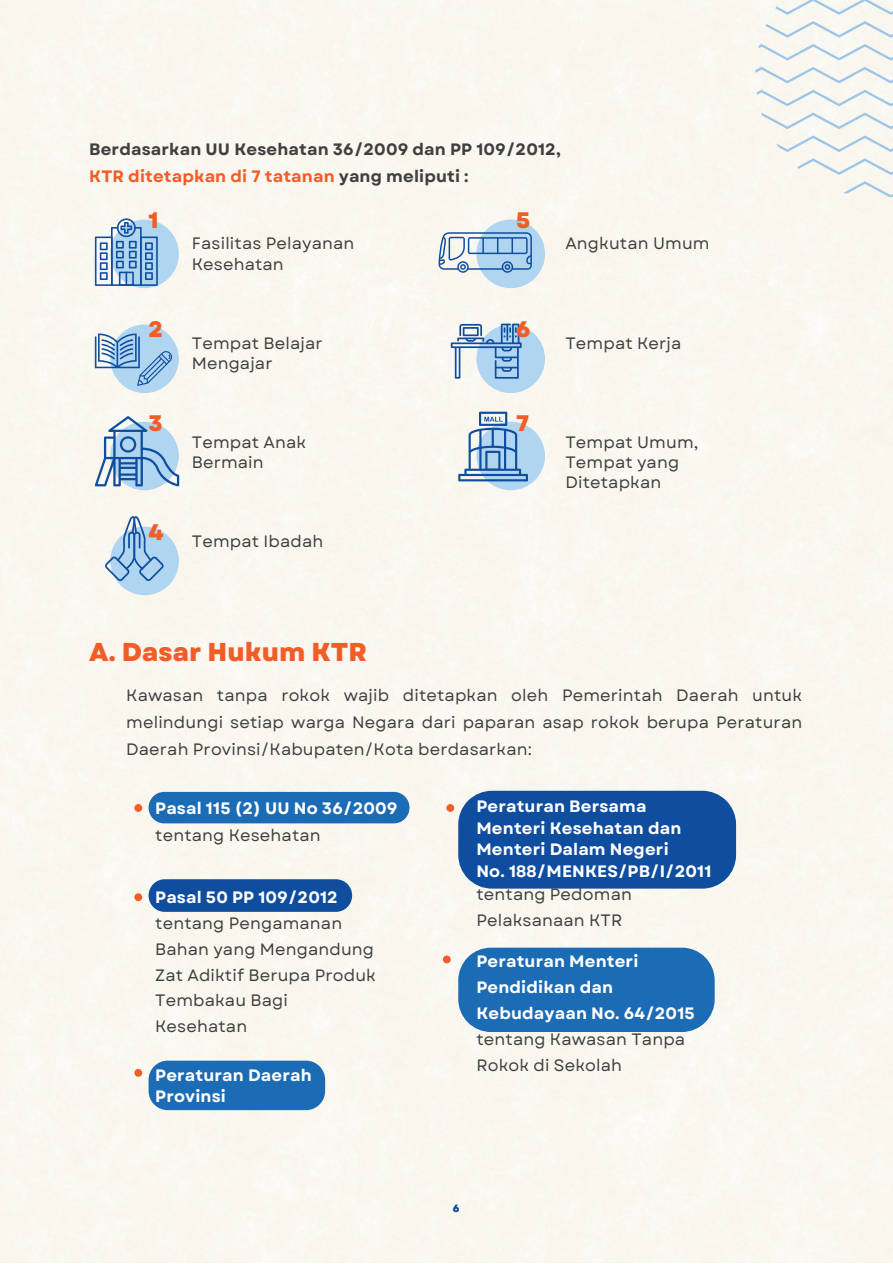
<style>
.page{position:relative;width:893px;height:1264px;background:#fff}
.page>*{position:absolute;margin:0;border:0;box-sizing:border-box;transform-origin:0 0}
.t1{font:800 25.8px "Garet";color:#f25d27}
.t2{font:800 22.5px "Garet";color:#f25d27}
.t3{font:16.5px/25.8px "Garet";letter-spacing:.01em;color:#3f3f3f}
.t4{font:700 16.5px/21.3px "Garet";letter-spacing:.01em;color:#fff}
.t5{font:700 16.5px/27px "Garet";letter-spacing:.01em;color:#3f3f3f}
.t6{font:800 10.5px "Garet";color:#0e4799}
.s1{color:#f25d27}
</style>
<div class="page">
<div style="left:0;top:0;width:892px;height:1262px;background:#faf7ef"></div>
<svg style="left:756px;top:90px;width:136px;height:16px"></svg>
<svg style="left:796px;top:158px;width:96px;height:17px"></svg>
<svg style="left:843px;top:181px;width:49px;height:16px"></svg>
<svg style="left:755px;top:67px;width:137px;height:16px"></svg>
<svg style="left:776px;top:135px;width:116px;height:17px"></svg>
<svg style="left:775px;top:0;width:117px;height:15px"></svg>
<svg style="left:765px;top:21px;width:127px;height:17px"></svg>
<svg style="left:758px;top:44px;width:134px;height:17px"></svg>
<svg style="left:761px;top:112px;width:131px;height:17px"></svg>
<div style="left:110px;top:219px;width:69px;height:69px;background:#b0d5f0;border-radius:50%"></div>
<div style="left:476px;top:219px;width:69px;height:69px;background:#b0d5f0;border-radius:50%"></div>
<div style="left:110px;top:324px;width:69px;height:69px;background:#b0d5f0;border-radius:50%"></div>
<div style="left:476px;top:324px;width:69px;height:69px;background:#b0d5f0;border-radius:50%"></div>
<div style="left:476px;top:421px;width:69px;height:69px;background:#b0d5f0;border-radius:50%"></div>
<div style="left:110px;top:526px;width:69px;height:69px;background:#b0d5f0;border-radius:50%"></div>
<svg style="left:95px;top:218px;width:63px;height:68px"></svg>
<svg style="left:95px;top:416px;width:84px;height:70px"></svg>
<svg style="left:105px;top:516px;width:58px;height:65px"></svg>
<svg style="left:438px;top:232px;width:94px;height:41px"></svg>
<svg style="left:451px;top:323px;width:70px;height:55px"></svg>
<svg style="left:95px;top:333px;width:77px;height:53px"></svg>
<svg style="left:458px;top:411px;width:70px;height:70px"></svg>
<div style="left:148px;top:792px;width:261px;height:31px;background:#1b6bb5;border-radius:16px"></div>
<div style="left:458px;top:790px;width:278px;height:98px;background:#0f4d9f"></div>
<div style="left:148px;top:879px;width:204px;height:32px;background:#0f4d9f;border-radius:16px"></div>
<div style="left:148px;top:1060px;width:177px;height:50px;background:#1b6bb5;border-radius:19px"></div>
<div style="left:458px;top:947px;width:256px;height:84px;background:#1b6bb5"></div>
<div style="left:134px;top:804px;width:8px;height:8px;background:#f25d27;border-radius:50%"></div>
<div style="left:446px;top:804px;width:8px;height:8px;background:#f25d27;border-radius:50%"></div>
<div style="left:134px;top:893px;width:8px;height:8px;background:#f25d27;border-radius:50%"></div>
<div style="left:134px;top:1068px;width:8px;height:8px;background:#f25d27;border-radius:50%"></div>
<div style="left:443px;top:955px;width:7px;height:8px;background:#f25d27;border-radius:50%"></div>
<p class="t5" style="left:89px;top:135px;width:473px">Berdasarkan UU Kesehatan 36/2009 dan PP 109/2012,<br><span class="s1">KTR ditetapkan di 7 tatanan</span> yang meliputi :</p>
<h2 class="t2" style="left:148px;top:204px;width:12px">1</h2>
<h2 class="t2" style="left:516px;top:204px;width:16px">5</h2>
<p class="t3" style="left:192px;top:234px;width:164px;line-height:20.2px">Fasilitas Pelayanan<br>Kesehatan</p>
<p class="t3" style="left:565px;top:231px;width:146px">Angkutan Umum</p>
<h2 class="t2" style="left:148px;top:313px;width:16px">2</h2>
<h2 class="t2" style="left:516px;top:313px;width:16px">6</h2>
<p class="t3" style="left:192px;top:333px;width:132px;line-height:20.2px">Tempat Belajar<br>Mengajar</p>
<p class="t3" style="left:565px;top:330px;width:117px">Tempat Kerja</p>
<h2 class="t2" style="left:148px;top:407px;width:16px">3</h2>
<h2 class="t2" style="left:516px;top:407px;width:15px">7</h2>
<h2 class="t2" style="left:148px;top:516px;width:17px">4</h2>
<p class="t3" style="left:192px;top:432px;width:116px;line-height:20.2px">Tempat Anak<br>Bermain</p>
<p class="t3" style="left:565px;top:432px;width:135px;line-height:20.2px">Tempat Umum,<br>Tempat yang<br>Ditetapkan</p>
<p class="t3" style="left:192px;top:528px;width:133px">Tempat Ibadah</p>
<h1 class="t1" style="left:89px;top:633px;width:279px">A. Dasar Hukum KTR</h1>
<p class="t3" style="left:126px;top:681px;width:677px;line-height:27px;text-align:justify">Kawasan tanpa rokok wajib ditetapkan oleh Pemerintah Daerah untuk melindungi setiap warga Negara dari paparan asap rokok berupa Peraturan Daerah Provinsi/Kabupaten/Kota berdasarkan:</p>
<p class="t4" style="left:155px;top:797px;width:244px">Pasal 115 (2) UU No 36/2009</p>
<p class="t3" style="left:155px;top:822px;width:167px">tentang Kesehatan</p>
<p class="t4" style="left:155px;top:886px;width:184px">Pasal 50 PP 109/2012</p>
<p class="t3" style="left:155px;top:910px;width:222px">tentang Pengamanan<br>Bahan yang Mengandung<br>Zat Adiktif Berupa Produk<br>Tembakau Bagi<br>Kesehatan</p>
<p class="t4" style="left:155px;top:1064px;width:158px">Peraturan Daerah<br>Provinsi</p>
<p class="t4" style="left:476px;top:796px;width:236px">Peraturan Bersama<br>Menteri Kesehatan dan<br>Menteri Dalam Negeri<br>No. 188/MENKES/PB/I/2011</p>
<p class="t3" style="left:476px;top:881px;width:157px">tentang Pedoman<br>Pelaksanaan KTR</p>
<p class="t4" style="left:476px;top:948px;width:220px;line-height:25.8px">Peraturan Menteri<br>Pendidikan dan<br>Kebudayaan No. 64/2015</p>
<p class="t3" style="left:476px;top:1026px;width:210px">tentang Kawasan Tanpa<br>Rokok di Sekolah</p>
<p class="t6" style="left:453px;top:1200px;width:8px">6</p>
</div>
